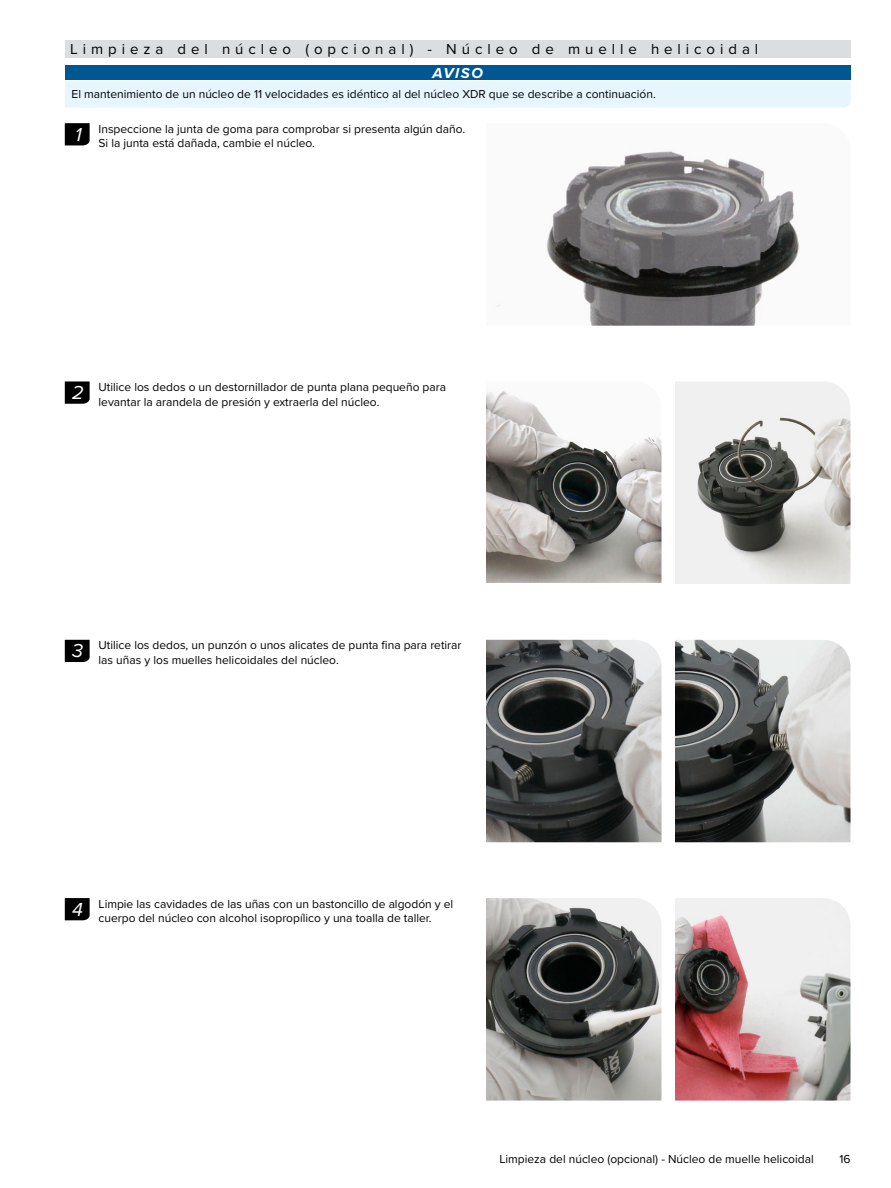
<style>
.page{position:relative;width:891px;height:1188px;background:#fff}
.page>*{position:absolute;margin:0;border:0;box-sizing:border-box;transform-origin:0 0}
.t1{font:italic 19.5px "Proxima Nova";color:#fff}
.Section_Title_-_Grey{font:15px "Proxima Nova";letter-spacing:.33em;color:#000}
.Signal_Word_centered{font:italic 700 15px "Proxima Nova";letter-spacing:.1em;color:#fff}
.Normal_Text_-_Right{font:12px/14.4px "Proxima Nova";color:#000}
.Signal_Word_Text_-_N{font:12px "Proxima Nova";color:#000}
</style>
<div class="page">
<div style="left:65px;top:40px;width:785px;height:18px;background:#dcddde"></div>
<div style="left:65px;top:65px;width:785px;height:15px;background:#005792"></div>
<div style="left:65px;top:81px;width:785px;height:27px;background:#e7f6fd"></div>
<svg style="left:65px;top:123px;width:25px;height:22px"></svg>
<img style="left:496px;top:151px;width:304px;height:175px">
<svg style="left:65px;top:381px;width:25px;height:23px"></svg>
<img style="left:486px;top:391px;width:176px;height:192px">
<img style="left:675px;top:382px;width:175px;height:202px">
<svg style="left:65px;top:640px;width:25px;height:22px"></svg>
<img style="left:486px;top:640px;width:176px;height:202px">
<img style="left:675px;top:640px;width:175px;height:202px">
<svg style="left:65px;top:898px;width:25px;height:22px"></svg>
<img style="left:486px;top:898px;width:176px;height:203px">
<img style="left:675px;top:898px;width:175px;height:203px">
<p class="Section_Title_-_Grey" style="left:70px;top:38px;width:690px">Limpieza del núcleo (opcional) - Núcleo de muelle helicoidal</p>
<p class="Signal_Word_centered" style="left:432px;top:62px;width:52px">AVISO</p>
<p class="Signal_Word_Text_-_N" style="left:72px;top:85px;width:586px">El mantenimiento de un núcleo de 11 velocidades es idéntico al del núcleo XDR que se describe a continuación.</p>
<p class="Normal_Text_-_Right" style="left:99px;top:121px;width:368px">Inspeccione la junta de goma para comprobar si presenta algún daño.<br>Si la junta está dañada, cambie el núcleo.</p>
<p class="t1" style="left:75px;top:120px;width:8px">1</p>
<p class="t1" style="left:72px;top:378px;width:13px">2</p>
<p class="Normal_Text_-_Right" style="left:99px;top:379px;width:349px">Utilice los dedos o un destornillador de punta plana pequeño para levantar la arandela de presión y extraerla del núcleo.</p>
<p class="t1" style="left:72px;top:636px;width:12px">3</p>
<p class="Normal_Text_-_Right" style="left:99px;top:638px;width:364px">Utilice los dedos, un punzón o unos alicates de punta fina para retirar las uñas y los muelles helicoidales del núcleo.</p>
<p class="t1" style="left:72px;top:895px;width:12px">4</p>
<p class="Normal_Text_-_Right" style="left:99px;top:896px;width:356px">Limpie las cavidades de las uñas con un bastoncillo de algodón y el cuerpo del núcleo con alcohol isopropílico y una toalla de taller.</p>
<p class="Normal_Text_-_Right" style="left:499px;top:1151px;width:316px">Limpieza del núcleo (opcional) - Núcleo de muelle helicoidal</p>
<p class="Normal_Text_-_Right" style="left:839px;top:1151px;width:13px">16</p>
</div>
